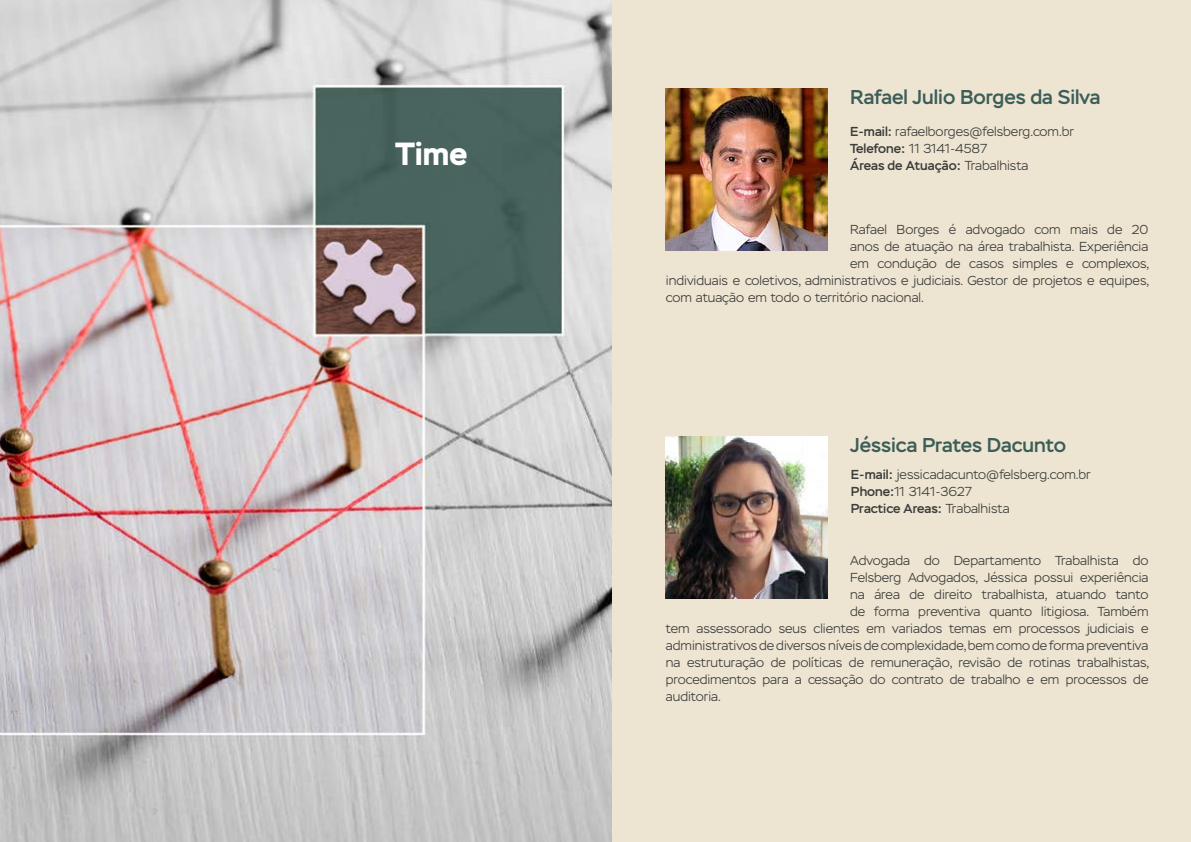
<style>
.page{position:relative;width:1191px;height:842px;background:#fff}
.page>*{position:absolute;margin:0;border:0;box-sizing:border-box;transform-origin:0 0}
.t1{font:700 32px "Stem";color:#fff}
.t2{font:500 20px "Stem";color:#3c5d58}
.t3{font:300 13px/17px "Stem";color:#3c3c3b}
.s1{font-weight:500}
</style>
<div class="page">
<img style="left:0;top:0;width:612px;height:842px">
<div style="left:612px;top:0;width:579px;height:842px;background:#ede5d1"></div>
<img style="left:666px;top:89px;width:161px;height:161px">
<img style="left:666px;top:437px;width:161px;height:161px">
<h1 class="t1" style="left:395px;top:133px;width:73px">Time</h1>
<h2 class="t2" style="left:850px;top:85px;width:252px">Rafael Julio Borges da Silva</h2>
<p class="t3" style="left:850px;top:123px;width:225px"><span class="s1">E-mail:</span> rafaelborges@felsberg.com.br<br><span class="s1">Telefone:</span> 11 3141-4587<br><span class="s1">Áreas de Atuação:</span> Trabalhista</p>
<p class="t3" style="left:850px;top:221px;width:300px">Rafael Borges é advogado com mais de 20</p>
<p class="t3" style="left:850px;top:238px;width:300px">anos de atuação na área trabalhista. Experiência</p>
<p class="t3" style="left:850px;top:255px;width:300px">em condução de casos simples e complexos,</p>
<p class="t3" style="left:666px;top:272px;width:485px">individuais e coletivos, administrativos e judiciais. Gestor de projetos e equipes,</p>
<p class="t3" style="left:666px;top:289px;width:259px">com atuação em todo o território nacional.</p>
<h2 class="t2" style="left:850px;top:433px;width:217px">Jéssica Prates Dacunto</h2>
<p class="t3" style="left:851px;top:466px;width:241px"><span class="s1">E-mail:</span> jessicadacunto@felsberg.com.br<br><span class="s1">Phone:</span>11 3141-3627<br><span class="s1">Practice Areas:</span> Trabalhista</p>
<p class="t3" style="left:850px;top:552px;width:300px">Advogada do Departamento Trabalhista do</p>
<p class="t3" style="left:850px;top:569px;width:300px">Felsberg Advogados, Jéssica possui experiência</p>
<p class="t3" style="left:850px;top:586px;width:300px">na área de direito trabalhista, atuando tanto</p>
<p class="t3" style="left:850px;top:603px;width:300px">de forma preventiva quanto litigiosa. Também</p>
<p class="t3" style="left:666px;top:620px;width:484px">tem assessorado seus clientes em variados temas em processos judiciais e</p>
<p class="t3" style="left:666px;top:637px;width:484px">administrativos de diversos níveis de complexidade, bem como de forma preventiva</p>
<p class="t3" style="left:666px;top:654px;width:485px">na estruturação de políticas de remuneração, revisão de rotinas trabalhistas,</p>
<p class="t3" style="left:666px;top:671px;width:484px">procedimentos para a cessação do contrato de trabalho e em processos de</p>
<p class="t3" style="left:666px;top:688px;width:57px">auditoria.</p>
</div>
